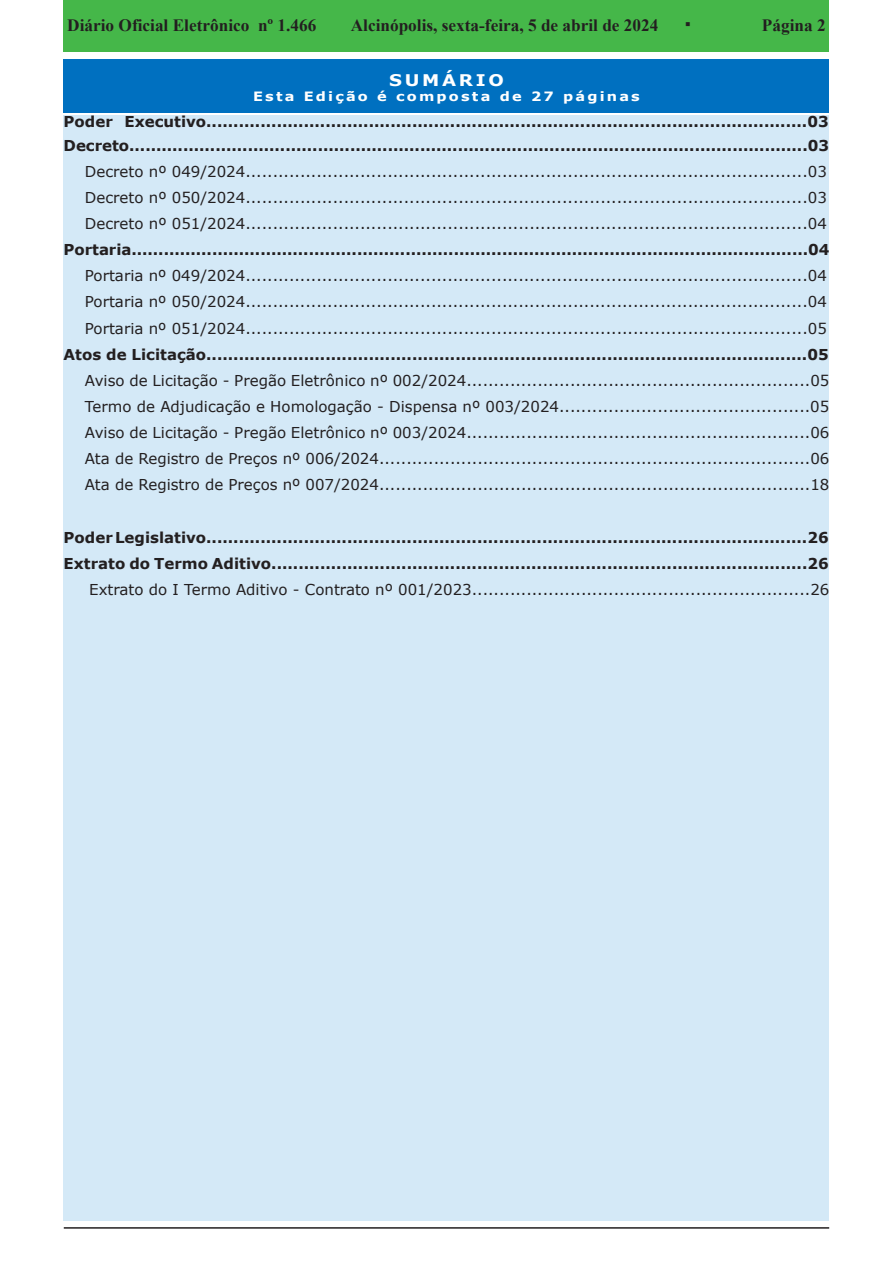
<style>
.page{position:relative;width:893px;height:1263px;background:#fff}
.page>*{position:absolute;margin:0;border:0;box-sizing:border-box;transform-origin:0 0}
.t1{font:700 17.25px "Times New Roman";color:#231f20}
.t2{font:700 16.05px "Verdana";letter-spacing:.15em;color:#fff;scale:1.13 1}
.t3{font:15px "Verdana";color:#231f20}
.t4{font:700 15px "Verdana";color:#231f20}
.t5{font:700 12.9px "Verdana";letter-spacing:.15em;color:#fff;scale:1.13 1}
.s1{font-family:"Verdana";font-size:21px}
</style>
<div class="page">
<div style="left:64px;top:0;width:765px;height:51px;background:#45b749"></div>
<hr style="left:64px;top:1227px;width:765px;height:2px;background:#231f20">
<div style="left:64px;top:60px;width:765px;height:53px;background:#0070c0"></div>
<div style="left:64px;top:115px;width:765px;height:1105px;background:#d4e9f7"></div>
<p class="t1" style="left:67px;top:13px;width:251px">Diário Oficial Eletrônico nº 1.466</p>
<p class="t1" style="left:351px;top:13px;width:343px">Alcinópolis, sexta-feira, 5 de abril de 2024 <span class="s1">·</span></p>
<p class="t1" style="left:762px;top:13px;width:65px">Página 2</p>
<p class="t2" style="left:389px;top:69px;width:103px">SUMÁRIO</p>
<p class="t5" style="left:253px;top:87px;width:344px">Esta Edição é composta de 27 páginas</p>
<p class="t4" style="left:64px;top:111px;width:767px">Poder Executivo...............................................................................................................03</p>
<p class="t4" style="left:64px;top:135px;width:767px">Decreto..............................................................................................................................03</p>
<p class="t3" style="left:85px;top:161px;width:743px">Decreto nº 049/2024.......................................................................................................03</p>
<p class="t3" style="left:85px;top:187px;width:743px">Decreto nº 050/2024.......................................................................................................03</p>
<p class="t3" style="left:85px;top:213px;width:743px">Decreto nº 051/2024.......................................................................................................04</p>
<p class="t4" style="left:64px;top:239px;width:767px">Portaria..............................................................................................................................04</p>
<p class="t3" style="left:85px;top:265px;width:743px">Portaria nº 049/2024.......................................................................................................04</p>
<p class="t3" style="left:85px;top:292px;width:743px">Portaria nº 050/2024.......................................................................................................04</p>
<p class="t3" style="left:85px;top:318px;width:743px">Portaria nº 051/2024.......................................................................................................05</p>
<p class="t4" style="left:64px;top:344px;width:767px">Atos de Licitação...............................................................................................................05</p>
<p class="t3" style="left:85px;top:370px;width:746px">Aviso de Licitação - Pregão Eletrônico nº 002/2024...............................................................05</p>
<p class="t3" style="left:85px;top:396px;width:746px">Termo de Adjudicação e Homologação - Dispensa nº 003/2024..............................................05</p>
<p class="t3" style="left:85px;top:422px;width:746px">Aviso de Licitação - Pregão Eletrônico nº 003/2024...............................................................06</p>
<p class="t3" style="left:85px;top:448px;width:746px">Ata de Registro de Preços nº 006/2024...............................................................................06</p>
<p class="t3" style="left:85px;top:475px;width:746px">Ata de Registro de Preços nº 007/2024...............................................................................18</p>
<p class="t4" style="left:64px;top:526px;width:767px">Poder Legislativo...............................................................................................................26</p>
<p class="t4" style="left:64px;top:553px;width:767px">Extrato do Termo Aditivo...................................................................................................26</p>
<p class="t3" style="left:89px;top:579px;width:742px">Extrato do I Termo Aditivo - Contrato nº 001/2023..............................................................26</p>
</div>
